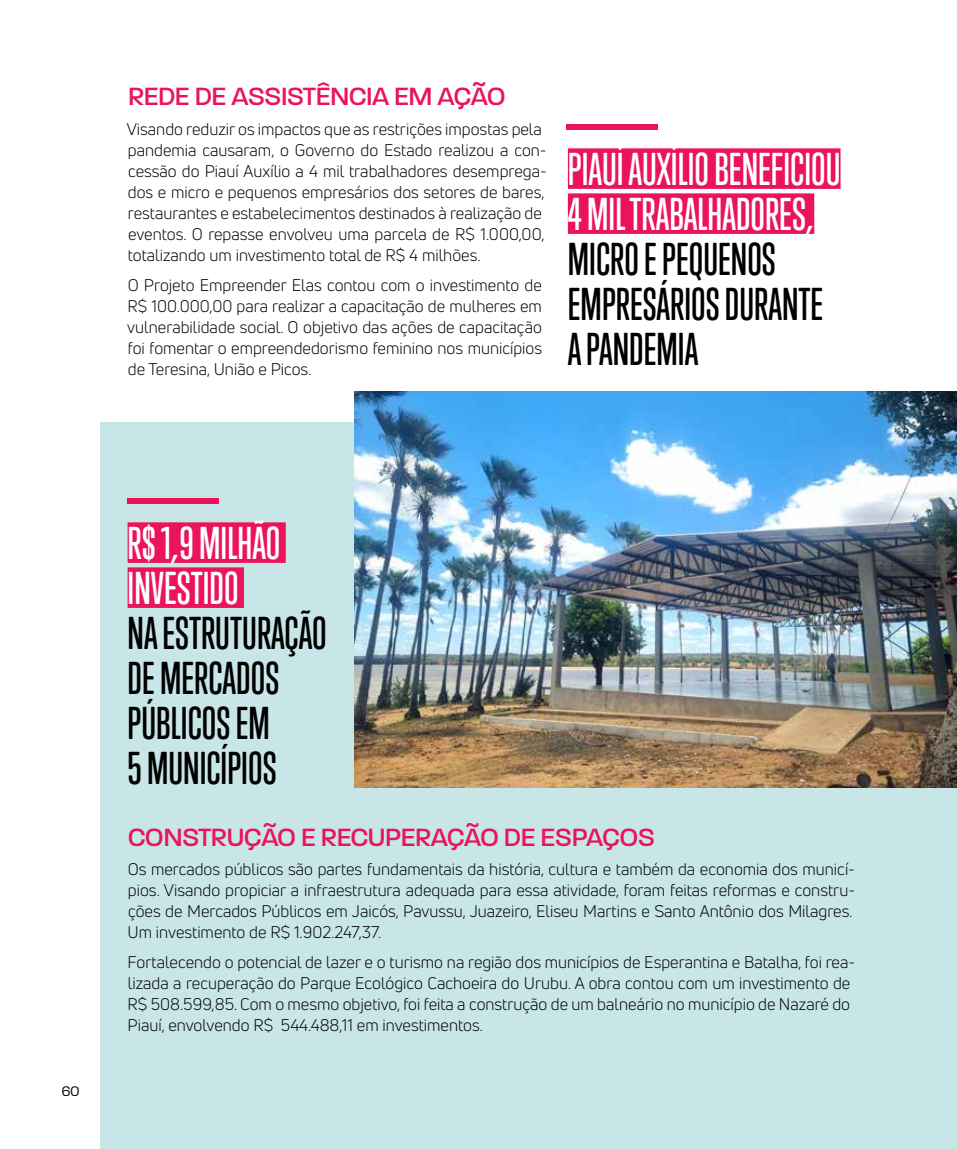
<style>
.page{position:relative;width:957px;height:1149px;background:#fff}
.page>*{position:absolute;margin:0;border:0;box-sizing:border-box;transform-origin:0 0}
.t1{font:500 42px/45px "Trump Soft Pro";color:#000}
.t2{font:500 42px/45px "Trump Soft Pro";color:#fff}
.t3{font:500 27px "Paralucent";letter-spacing:-.02em;color:#eb135a}
.t4{font:16.5px/21px "Uni Neue";color:#000}
.t5{font:300 15px "Paralucent";color:#000}
</style>
<div class="page">
<div style="left:100px;top:422px;width:857px;height:726px;background:#c8e6e8"></div>
<div style="left:566px;top:125px;width:92px;height:5px;background:#eb135a"></div>
<div style="left:128px;top:498px;width:91px;height:6px;background:#eb135a"></div>
<div style="left:568px;top:148px;width:272px;height:41px;background:#eb135a"></div>
<div style="left:568px;top:193px;width:246px;height:41px;background:#eb135a"></div>
<div style="left:128px;top:522px;width:158px;height:40px;background:#eb135a"></div>
<div style="left:128px;top:567px;width:116px;height:40px;background:#eb135a"></div>
<img style="left:354px;top:391px;width:603px;height:396px">
<h2 class="t3" style="left:128px;top:80px;width:379px">REDE DE ASSISTÊNCIA EM AÇÃO</h2>
<p class="t4" style="left:127px;top:118px;width:421px">Visando reduzir os impactos que as restrições impostas pela pandemia causaram, o Governo do Estado realizou a con&shy;cessão do Piauí Auxílio a 4 mil trabalhadores desemprega&shy;dos e micro e pequenos empresários dos setores de bares, restaurantes e estabelecimentos destinados à realização de eventos. O repasse envolveu uma parcela de R$ 1.000,00, totalizando um investimento total de R$ 4 milhões.</p>
<p class="t4" style="left:127px;top:274px;width:416px;text-align:justify">O Projeto Empreender Elas contou com o investimento de R$ 100.000,00 para realizar a capacitação de mulheres em vulnerabilidade social. O objetivo das ações de capacitação foi fomentar o empreendedorismo feminino nos municípios de Teresina, União e Picos.</p>
<h1 class="t2" style="left:568px;top:147px;width:274px">PIAUÍ AUXÍLIO BENEFICIOU<br>4 MIL TRABALHADORES,</h1>
<h1 class="t1" style="left:568px;top:237px;width:257px">MICRO E PEQUENOS<br>EMPRESÁRIOS DURANTE<br>A PANDEMIA</h1>
<p class="t5" style="left:62px;top:1082px;width:19px">60</p>
<h1 class="t2" style="left:128px;top:521px;width:154px">R$ 1,9 MILHÃO<br>INVESTIDO</h1>
<h1 class="t1" style="left:128px;top:611px;width:201px">NA ESTRUTURAÇÃO<br>DE MERCADOS<br>PÚBLICOS EM<br>5 MUNICÍPIOS</h1>
<h2 class="t3" style="left:128px;top:820px;width:529px">CONSTRUÇÃO E RECUPERAÇÃO DE ESPAÇOS</h2>
<p class="t4" style="left:128px;top:858px;width:729px">Os mercados públicos são partes fundamentais da história, cultura e também da economia dos municí&shy;pios. Visando propiciar a infraestrutura adequada para essa atividade, foram feitas reformas e constru&shy;ções de Mercados Públicos em Jaicós, Pavussu, Juazeiro, Eliseu Martins e Santo Antônio dos Milagres.<br>Um investimento de R$ 1.902.247,37.</p>
<p class="t4" style="left:128px;top:951px;width:729px">Fortalecendo o potencial de lazer e o turismo na região dos municípios de Esperantina e Batalha, foi rea&shy;lizada a recuperação do Parque Ecológico Cachoeira do Urubu. A obra contou com um investimento de R$ 508.599,85. Com o mesmo objetivo, foi feita a construção de um balneário no município de Nazaré do Piauí, envolvendo R$ 544.488,11 em investimentos.</p>
</div>
